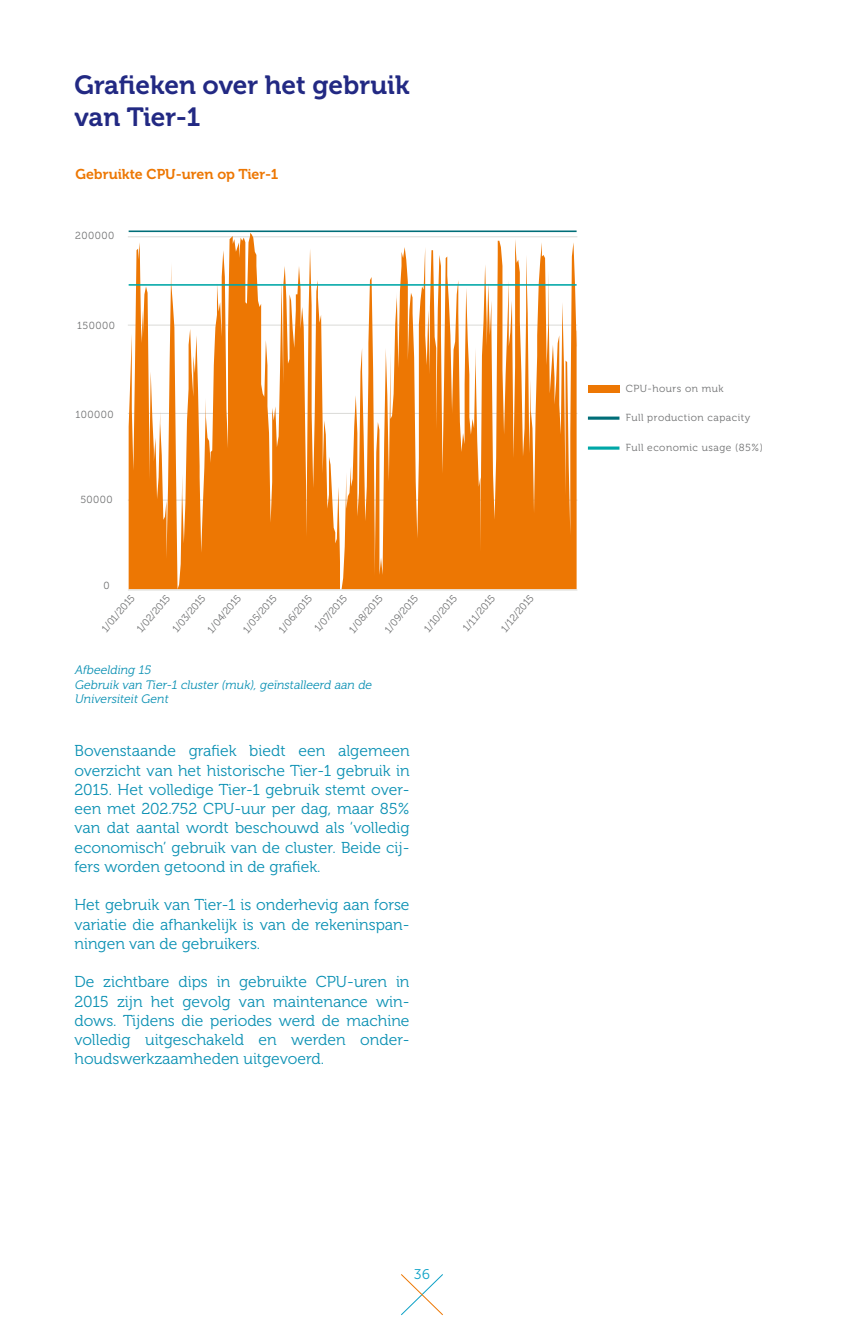
<style>
.page{position:relative;width:844px;height:1340px;background:#fff}
.page>*{position:absolute;margin:0;border:0;box-sizing:border-box;transform-origin:0 0}
.t1{font:26.25px/31.5px "Museo 700";color:#222983}
.t2{font:15.75px/19.2px "Museo 300";color:#0c91b4;text-align:justify}
.t3{font:14.17px "Museo 700";color:#ed7703}
.t4{font:14px "Museo Sans 300";color:#0ca1c6}
.t5{font:italic 12.25px/14.7px "Museo 300";color:#0c91b4}
.t6{font:10.33px "Museo 300";letter-spacing:.05em;color:#707172}
</style>
<div class="page">
<svg style="left:401px;top:1274px;width:42px;height:41px"></svg>
<hr style="left:128px;top:499px;width:449px;height:1px;background:#dadad7">
<hr style="left:128px;top:413px;width:449px;height:1px;background:#dadad7">
<hr style="left:128px;top:325px;width:449px;height:1px;background:#dadad7">
<hr style="left:128px;top:236px;width:449px;height:1px;background:#dadad7">
<svg style="left:129px;top:233px;width:447px;height:356px;fill:#ed7703"></svg>
<hr style="left:128px;top:589px;width:449px;height:1px;background:#dadad7">
<hr style="left:129px;top:230px;width:447px;height:2px;background:#006e78">
<hr style="left:129px;top:284px;width:447px;height:2px;background:#00a7a7">
<div style="left:587px;top:385px;width:32px;height:8px;background:#ed7703"></div>
<svg style="left:587px;top:416px;width:32px;height:4px"></svg>
<hr style="left:587px;top:446px;width:32px;height:3px;background:#00a7a7">
<h1 class="t1" style="left:74px;top:70px;width:336px">Grafieken over het gebruik van Tier-1</h1>
<p class="t3" style="left:75px;top:166px;width:204px">Gebruikte CPU-uren op Tier-1</p>
<p class="t6" style="left:75px;top:229px;width:41px">200000</p>
<p class="t6" style="left:77px;top:320px;width:39px">150000</p>
<p class="t6" style="left:75px;top:408px;width:40px">100000</p>
<p class="t6" style="left:80px;top:493px;width:34px">50000</p>
<p class="t6" style="left:103px;top:580px;width:8px">0</p>
<p class="t6" style="left:99px;top:627px;width:47px;rotate:-50deg">1/01/2015</p>
<p class="t6" style="left:134px;top:627px;width:48px;rotate:-50deg">1/02/2015</p>
<p class="t6" style="left:170px;top:627px;width:47px;rotate:-50deg">1/03/2015</p>
<p class="t6" style="left:205px;top:627px;width:48px;rotate:-50deg">1/04/2015</p>
<p class="t6" style="left:241px;top:627px;width:48px;rotate:-50deg">1/05/2015</p>
<p class="t6" style="left:276px;top:627px;width:48px;rotate:-50deg">1/06/2015</p>
<p class="t6" style="left:312px;top:626px;width:46px;rotate:-50deg">1/07/2015</p>
<p class="t6" style="left:347px;top:627px;width:48px;rotate:-50deg">1/08/2015</p>
<p class="t6" style="left:382px;top:627px;width:48px;rotate:-50deg">1/09/2015</p>
<p class="t6" style="left:421px;top:627px;width:47px;rotate:-50deg">1/10/2015</p>
<p class="t6" style="left:460px;top:626px;width:46px;rotate:-50deg">1/11/2015</p>
<p class="t6" style="left:498px;top:626px;width:46px;rotate:-50deg">1/12/2015</p>
<p class="t5" style="left:74px;top:662px;width:301px">Afbeelding 15<br>Gebruik van Tier-1 cluster (muk), geïnstalleerd aan de<br>Universiteit Gent</p>
<p class="t2" style="left:74px;top:741px;width:336px">Bovenstaande grafiek biedt een algemeen overzicht van het historische Tier-1 gebruik in 2015. Het volledige Tier-1 gebruik stemt over&shy;een met 202.752 CPU-uur per dag, maar 85% van dat aantal wordt beschouwd als ‘volledig economisch’ gebruik van de cluster. Beide cij&shy;fers worden getoond in de grafiek.</p>
<p class="t2" style="left:74px;top:895px;width:336px">Het gebruik van Tier-1 is onderhevig aan forse variatie die afhankelijk is van de rekeninspan&shy;ningen van de gebruikers.</p>
<p class="t2" style="left:74px;top:972px;width:336px">De zichtbare dips in gebruikte CPU-uren in 2015 zijn het gevolg van maintenance win&shy;dows. Tijdens die periodes werd de machine volledig uitgeschakeld en werden onder&shy;houdswerkzaamheden uitgevoerd.</p>
<p class="t4" style="left:414px;top:1266px;width:18px">36</p>
<p class="t6" style="left:625px;top:383px;width:99px">CPU-hours on muk</p>
<p class="t6" style="left:625px;top:412px;width:126px">Full production capacity</p>
<p class="t6" style="left:625px;top:441px;width:139px">Full economic usage (85%)</p>
</div>
